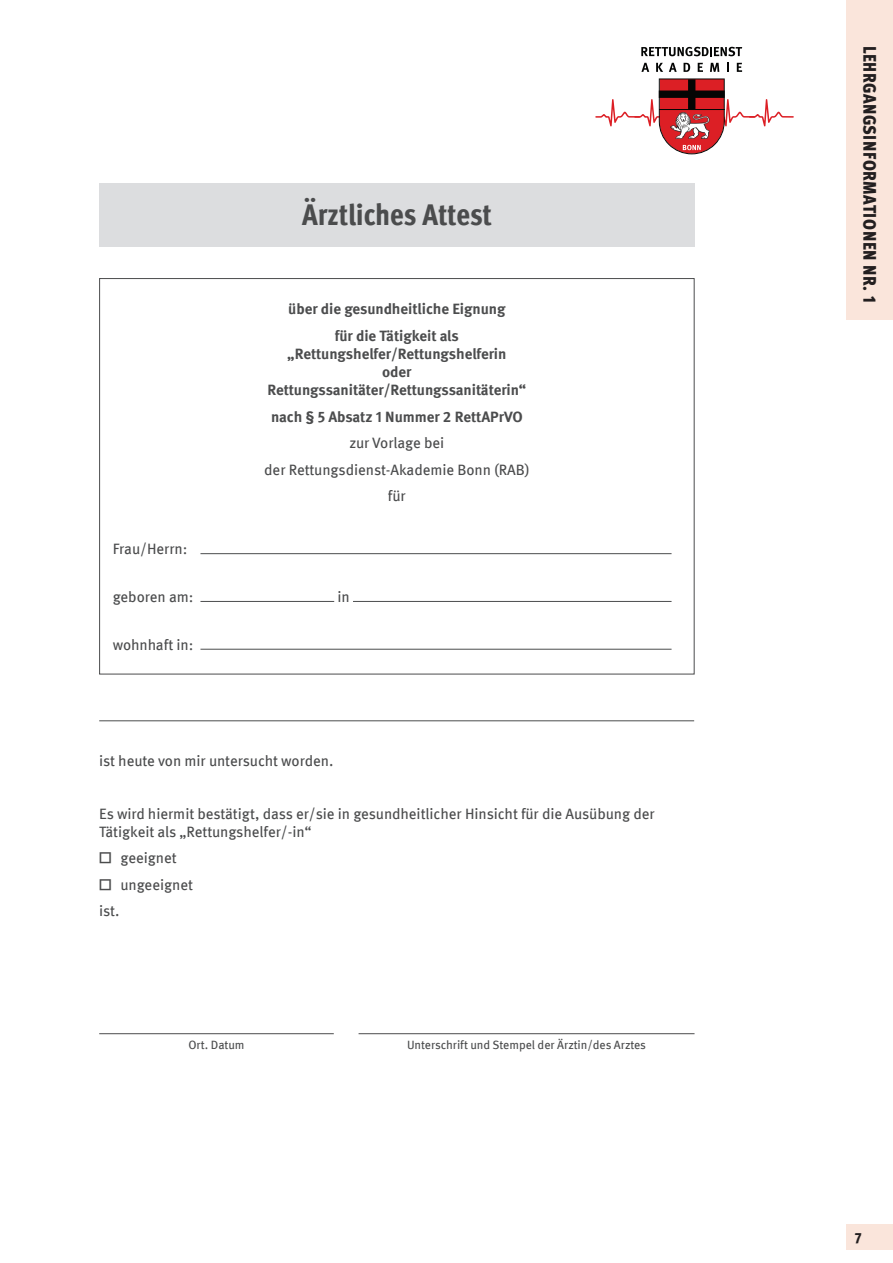
<style>
.page{position:relative;width:893px;height:1263px;background:#fff}
.page>*{position:absolute;margin:0;border:0;box-sizing:border-box;transform-origin:0 0}
.Table_text{font:800 condensed 30px "Meta Pro";letter-spacing:-.005em;color:#4b4c4d}
.t1{font:900 condensed 18px "Meta Pro";letter-spacing:.03em;color:#231f20}
.t2{font:15px/18px "Meta Pro";letter-spacing:-.005em;color:#4b4c4d}
.t3{font:700 15px/18px "Meta Pro";letter-spacing:-.005em;color:#4b4c4d;text-align:center}
.t4{font:800 condensed 15px "Meta Pro";color:#231f20}
.t5{font:12px "Meta Pro";letter-spacing:-.005em;color:#4b4c4d}
</style>
<div class="page">
<div style="left:846px;top:0;width:47px;height:320px;background:#fae5db"></div>
<div style="left:846px;top:1225px;width:47px;height:25px;background:#fae5db"></div>
<div style="left:99px;top:183px;width:595px;height:64px;background:#dcdddf"></div>
<hr style="left:200px;top:553px;width:472px;height:1px;background:#4b4c4d">
<hr style="left:200px;top:601px;width:134px;height:1px;background:#4b4c4d">
<hr style="left:353px;top:601px;width:319px;height:1px;background:#4b4c4d">
<hr style="left:200px;top:649px;width:472px;height:1px;background:#4b4c4d">
<hr style="left:99px;top:720px;width:595px;height:1px;background:#4b4c4d">
<hr style="left:99px;top:1033px;width:235px;height:1px;background:#4b4c4d">
<hr style="left:359px;top:1033px;width:335px;height:1px;background:#4b4c4d">
<svg style="left:595px;top:78px;width:199px;height:76px"></svg>
<svg style="left:641px;top:47px;width:101px;height:9px"></svg>
<svg style="left:641px;top:63px;width:8px;height:9px"></svg>
<svg style="left:656px;top:63px;width:7px;height:9px"></svg>
<svg style="left:669px;top:63px;width:8px;height:9px"></svg>
<svg style="left:684px;top:63px;width:6px;height:9px"></svg>
<svg style="left:698px;top:63px;width:5px;height:9px"></svg>
<svg style="left:710px;top:63px;width:9px;height:9px"></svg>
<svg style="left:727px;top:63px;width:2px;height:9px"></svg>
<svg style="left:737px;top:63px;width:5px;height:9px"></svg>
<p class="Table_text" style="left:302px;top:192px;width:191px">Ärztliches Attest</p>
<p class="t3" style="left:288px;top:299px;width:219px">über die gesundheitliche Eignung</p>
<p class="t3" style="left:267px;top:326px;width:261px">für die Tätigkeit als „Rettungshelfer/Rettungshelferin<br>oder<br>Rettungssanitäter/Rettungssanitäterin“</p>
<p class="t3" style="left:271px;top:406px;width:253px">nach § 5 Absatz 1 Nummer 2 RettAPrVO</p>
<p class="t2" style="left:349px;top:433px;width:97px">zur Vorlage bei</p>
<p class="t2" style="left:264px;top:459px;width:267px">der Rettungsdienst-Akademie Bonn (RAB)</p>
<p class="t2" style="left:388px;top:486px;width:19px">für</p>
<p class="t2" style="left:113px;top:539px;width:76px">Frau/Herrn:</p>
<p class="t2" style="left:113px;top:587px;width:82px">geboren am:</p>
<p class="t2" style="left:337px;top:587px;width:14px">in</p>
<p class="t2" style="left:113px;top:634px;width:82px">wohnhaft in:</p>
<p class="t2" style="left:99px;top:750px;width:236px">ist heute von mir untersucht worden.</p>
<p class="t2" style="left:99px;top:803px;width:557px">Es wird hiermit bestätigt, dass er/sie in gesundheitlicher Hinsicht für die Ausübung der<br>Tätigkeit als „Rettungshelfer/-in“</p>
<p class="t2" style="left:99px;top:848px;width:79px">□ geeignet</p>
<p class="t2" style="left:99px;top:874px;width:95px">□ ungeeignet</p>
<p class="t2" style="left:99px;top:901px;width:22px">ist.</p>
<p class="t5" style="left:188px;top:1035px;width:58px">Ort. Datum</p>
<p class="t5" style="left:407px;top:1035px;width:241px">Unterschrift und Stempel der Ärztin/des Arztes</p>
<p class="t1" style="left:884px;top:46px;width:259px;rotate:90deg">LEHRGANGSINFORMATIONEN NR. 1</p>
<p class="t4" style="left:855px;top:1226px;width:8px">7</p>
</div>
